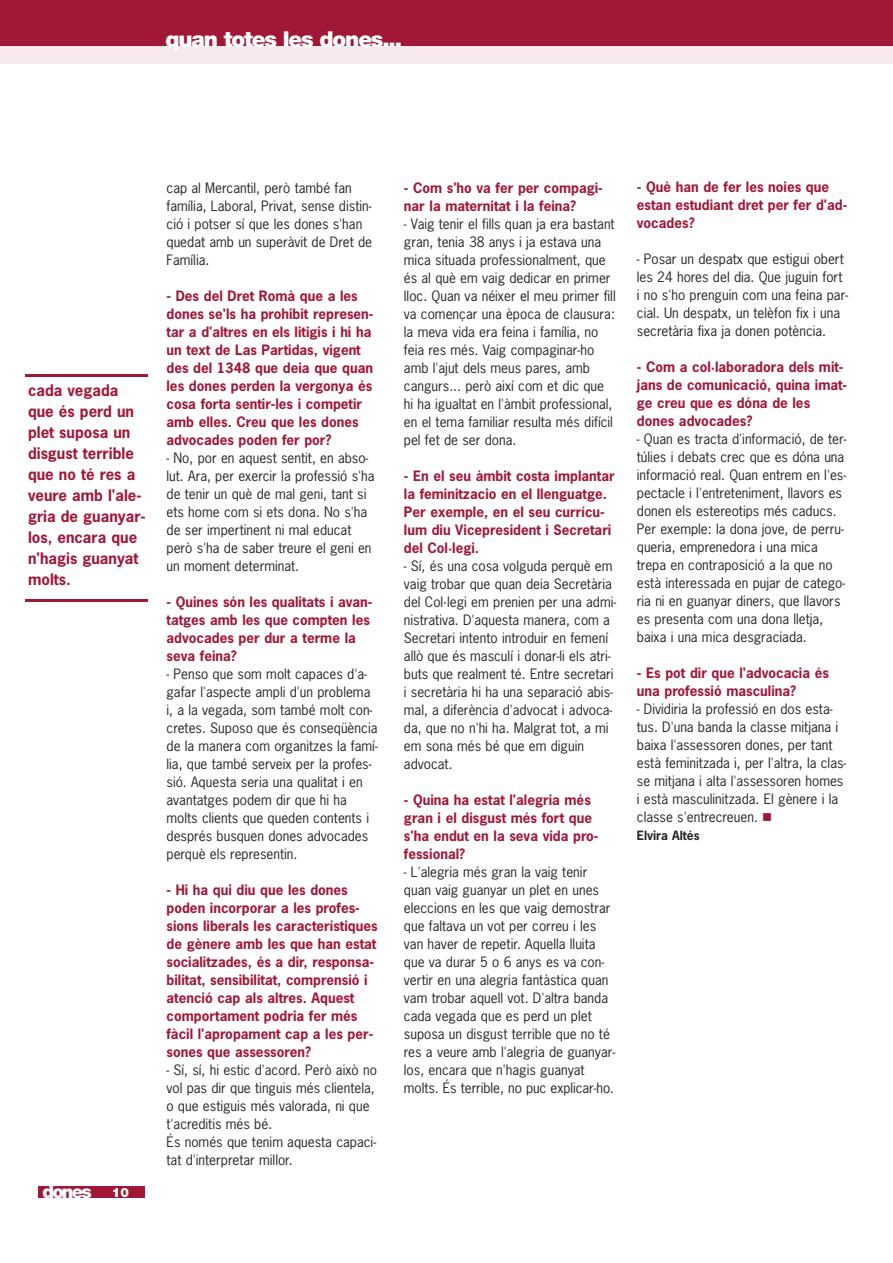
<style>
.page{position:relative;width:893px;height:1263px;background:#fff}
.page>*{position:absolute;margin:0;border:0;box-sizing:border-box;transform-origin:0 0}
.t1{font:900 21.9px "Helvetica Neue";letter-spacing:-.055em;color:#fff}
.t2{font:900 18px "Helvetica Neue";letter-spacing:-.1em;color:#fff}
.t3{font:700 15px/21px "News Gothic";color:#a11837}
.t4{font:13.5px/18px "News Gothic";color:#272627}
.t5{font:700 13.5px/18px "News Gothic";color:#a11837}
.t6{font:700 12px "News Gothic";color:#272627}
.s1{font-size:12.9px}
.s2{color:#a11837}
</style>
<div class="page">
<div style="left:0;top:0;width:893px;height:64px;background:#a11837"></div>
<div style="left:0;top:47px;width:893px;height:17px;background:#f6e8eb"></div>
<div style="left:38px;top:1186px;width:107px;height:12px;background:#a11837"></div>
<hr style="left:25px;top:599px;width:123px;height:3px;background:#a11837">
<hr style="left:25px;top:374px;width:123px;height:3px;background:#a11837">
<h1 class="t1" style="left:166px;top:31px;width:238px">quan totes les dones...</h1>
<p class="t3" style="left:28px;top:380px;width:119px">cada vegada que és perd un plet suposa un disgust terrible que no té res a veure amb l'ale&shy;gria de guanyar&shy;los, encara que n'hagis guanyat molts.</p>
<h2 class="t2" style="left:43px;top:1185px;width:88px">dones <span class="s1">10</span></h2>
<p class="t4" style="left:167px;top:179px;width:207px">cap al Mercantil, però també fan família, Laboral, Privat, sense distin&shy;ció i potser sí que les dones s'han quedat amb un superàvit de Dret de<br>Família.</p>
<p class="t5" style="left:167px;top:287px;width:209px">- Des del Dret Romà que a les dones se'ls ha prohibit represen&shy;tar a d'altres en els litigis i hi ha un text de Las Partidas, vigent des del 1348 que deia que quan les dones perden la vergonya és cosa forta sentir-les i competir amb elles. Creu que les dones advocades poden fer por?</p>
<p class="t4" style="left:167px;top:449px;width:210px">- No, por en aquest sentit, en abso&shy;lut. Ara, per exercir la professió s'ha de tenir un què de mal geni, tant si ets home com si ets dona. No s'ha de ser impertinent ni mal educat però s'ha de saber treure el geni en un moment determinat.</p>
<p class="t5" style="left:167px;top:593px;width:207px">- Quines són les qualitats i avan&shy;tatges amb les que compten les advocades per dur a terme la seva feina?</p>
<p class="t4" style="left:167px;top:665px;width:213px">- Penso que som molt capaces d'a&shy;gafar l'aspecte ampli d'un problema i, a la vegada, som també molt con&shy;cretes. Suposo que és conseqüència de la manera com organitzes la famí&shy;lia, que també serveix per la profes&shy;sió. Aquesta seria una qualitat i en avantatges podem dir que hi ha molts clients que queden contents i després busquen dones advocades perquè els representin.</p>
<p class="t5" style="left:166px;top:881px;width:213px">- Hi ha qui diu que les dones poden incorporar a les profes&shy;sions liberals les característiques de gènere amb les que han estat socialitzades, és a dir, responsa&shy;bilitat, sensibilitat, comprensió i atenció cap als altres. Aquest comportament podria fer més fàcil l'apropament cap a les per&shy;sones que assessoren?</p>
<p class="t4" style="left:166px;top:1061px;width:212px">- Sí, sí, hi estic d'acord. Però això no vol pas dir que tinguis més clientela, o que estiguis més valorada, ni que t'acreditis més bé.<br>És només que tenim aquesta capaci&shy;tat d'interpretar millor.</p>
<p class="t5" style="left:404px;top:179px;width:200px">- Com s'ho va fer per compagi&shy;nar la maternitat i la feina?</p>
<p class="t4" style="left:404px;top:215px;width:213px">- Vaig tenir el fills quan ja era bastant gran, tenia 38 anys i ja estava una mica situada professionalment, que és al què em vaig dedicar en primer lloc. Quan va néixer el meu primer fill va començar una època de clausura: la meva vida era feina i família, no feia res més. Vaig compaginar-ho amb l'ajut dels meus pares, amb cangurs... però així com et dic que hi ha igualtat en l'àmbit professional, en el tema familiar resulta més difícil pel fet de ser dona.</p>
<p class="t5" style="left:404px;top:467px;width:212px">- En el seu àmbit costa implantar la feminitzacio en el llenguatge.<br>Per exemple, en el seu currícu&shy;lum diu Vicepresident i Secretari del Col·legi.</p>
<p class="t4" style="left:404px;top:557px;width:214px">- Sí, és una cosa volguda perquè em vaig trobar que quan deia Secretària del Col·legi em prenien per una admi&shy;nistrativa. D'aquesta manera, com a Secretari intento introduir en femení allò que és masculí i donar-li els atri&shy;buts que realment té. Entre secretari i secretària hi ha una separació abis&shy;mal, a diferència d'advocat i advoca&shy;da, que no n'hi ha. Malgrat tot, a mi em sona més bé que em diguin advocat.</p>
<p class="t5" style="left:404px;top:791px;width:196px">- Quina ha estat l'alegria més gran i el disgust més fort que s'ha endut en la seva vida pro&shy;fessional?</p>
<p class="t4" style="left:404px;top:863px;width:213px">- L'alegria més gran la vaig tenir quan vaig guanyar un plet en unes eleccions en les que vaig demostrar que faltava un vot per correu i les van haver de repetir. Aquella lluita que va durar 5 o 6 anys es va con&shy;vertir en una alegria fantàstica quan vam trobar aquell vot. D'altra banda cada vegada que es perd un plet suposa un disgust terrible que no té res a veure amb l'alegria de guanyar&shy;los, encara que n'hagis guanyat molts. És terrible, no puc explicar-ho.</p>
<p class="t5" style="left:637px;top:179px;width:212px">- Què han de fer les noies que estan estudiant dret per fer d'ad&shy;vocades?</p>
<p class="t4" style="left:637px;top:251px;width:213px">- Posar un despatx que estigui obert les 24 hores del dia. Que juguin fort i no s'ho prenguin com una feina par&shy;cial. Un despatx, un telèfon fix i una secretària fixa ja donen potència.</p>
<p class="t5" style="left:637px;top:359px;width:212px">- Com a col·laboradora dels mit&shy;jans de comunicació, quina imat&shy;ge creu que es dóna de les dones advocades?</p>
<p class="t4" style="left:637px;top:431px;width:211px">- Quan es tracta d'informació, de ter&shy;túlies i debats crec que es dóna una informació real. Quan entrem en l'es&shy;pectacle i l'entreteniment, llavors es donen els estereotips més caducs.<br>Per exemple: la dona jove, de perru&shy;queria, emprenedora i una mica trepa en contraposició a la que no està interessada en pujar de catego&shy;ria ni en guanyar diners, que llavors es presenta com una dona lletja, baixa i una mica desgraciada.</p>
<p class="t5" style="left:637px;top:665px;width:194px">- Es pot dir que l'advocacia és una professió masculina?</p>
<p class="t4" style="left:637px;top:701px;width:211px">- Dividiria la professió en dos esta&shy;tus. D'una banda la classe mitjana i baixa l'assessoren dones, per tant està feminitzada i, per l'altra, la clas&shy;se mitjana i alta l'assessoren homes i està masculinitzada. El gènere i la classe s'entrecreuen. <span class="s2">■</span></p>
<p class="t6" style="left:637px;top:829px;width:64px">Elvira Altés</p>
</div>
